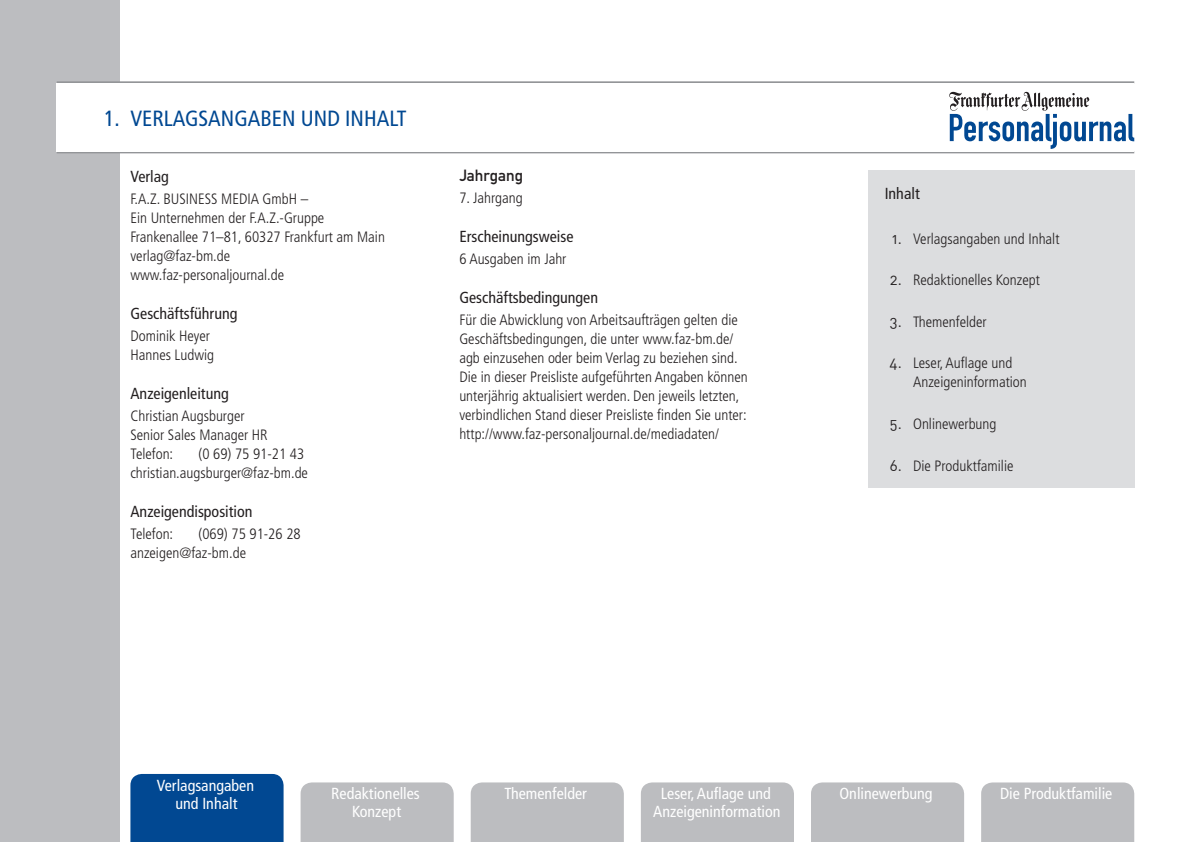
<style>
.page{position:relative;width:1191px;height:842px;background:#fff}
.page>*{position:absolute;margin:0;border:0;box-sizing:border-box;transform-origin:0 0}
.t1{font:condensed 22px "Frutiger LT Std";color:#014892}
.t2{font:condensed 16px/18px "Frutiger LT Std";color:#fff;text-align:center}
.t3{font:condensed 16px "Frutiger LT Std";color:#231f20}
.t4{font:16px "DIN Mittelschrift Std";color:#231f20}
.t5{font:300 condensed 15px/19px "Frutiger LT Std";color:#231f20}
.s1{font-family:"DIN Regular Alternate";font-weight:400;font-stretch:normal}
</style>
<div class="page">
<div style="left:0;top:0;width:119px;height:842px;background:#bcbdc0"></div>
<hr style="left:57px;top:81px;width:1077px;height:2px;background:#939598">
<hr style="left:57px;top:151px;width:1077px;height:2px;background:#939598">
<div style="left:57px;top:83px;width:1077px;height:68px;background:#fff"></div>
<svg style="left:949px;top:92px;width:185px;height:57px"></svg>
<div style="left:300px;top:782px;width:154px;height:60px;background:#bcbdc0"></div>
<div style="left:471px;top:782px;width:153px;height:60px;background:#bcbdc0"></div>
<div style="left:641px;top:782px;width:153px;height:60px;background:#bcbdc0"></div>
<div style="left:811px;top:782px;width:153px;height:60px;background:#bcbdc0"></div>
<div style="left:981px;top:782px;width:153px;height:60px;background:#bcbdc0"></div>
<div style="left:130px;top:774px;width:153px;height:68px;background:#014892"></div>
<div style="left:867px;top:170px;width:267px;height:318px;background:#dcdddf"></div>
<h1 class="t1" style="left:104px;top:105px;width:304px">1. VERLAGSANGABEN UND INHALT</h1>
<p class="t3" style="left:130px;top:167px;width:40px">Verlag</p>
<p class="t5" style="left:130px;top:189px;width:256px">F.A.Z. BUSINESS MEDIA GmbH –<br>Ein Unternehmen der F.A.Z.-Gruppe<br>Frankenallee 71–81, 60327 Frankfurt am Main verlag@faz-bm.de www.faz-personaljournal.de</p>
<p class="t3" style="left:130px;top:304px;width:108px">Geschäftsführung</p>
<p class="t5" style="left:130px;top:326px;width:85px">Dominik Heyer<br>Hannes Ludwig</p>
<p class="t3" style="left:130px;top:384px;width:100px">Anzeigenleitung</p>
<p class="t5" style="left:130px;top:406px;width:139px">Christian Augsburger<br>Senior Sales Manager HR<br>Telefon:</p>
<p class="t5" style="left:130px;top:444px;width:179px;text-align:right">(0 69) 75 91-21 43 christian.augsburger@faz-bm.de</p>
<p class="t3" style="left:130px;top:502px;width:124px">Anzeigendisposition</p>
<p class="t5" style="left:130px;top:524px;width:44px">Telefon:</p>
<p class="t5" style="left:130px;top:524px;width:172px;text-indent:68px">(069) 75 91-26 28 anzeigen@faz-bm.de</p>
<p class="t4" style="left:459px;top:166px;width:65px">Jahrgang</p>
<p class="t5" style="left:459px;top:189px;width:65px">7. Jahrgang</p>
<p class="t3" style="left:459px;top:227px;width:116px">Erscheinungsweise</p>
<p class="t5" style="left:459px;top:250px;width:109px">6 Ausgaben im Jahr</p>
<p class="t3" style="left:459px;top:288px;width:140px">Geschäftsbedingungen</p>
<p class="t5" style="left:459px;top:311px;width:290px">Für die Abwicklung von Arbeitsaufträgen gelten die Geschäftsbedingungen, die unter www.faz-bm.de/ agb einzusehen oder beim Verlag zu beziehen sind.<br>Die in dieser Preisliste aufgeführten Angaben können unterjährig aktualisiert werden. Den jeweils letzten, verbindlichen Stand dieser Preisliste finden Sie unter: http://www.faz-personaljournal.de/mediadaten/</p>
<p class="t3" style="left:884px;top:184px;width:36px">Inhalt</p>
<p class="t5" style="left:892px;top:229px;width:169px"><span class="s1">1.</span> Verlagsangaben und Inhalt</p>
<p class="t5" style="left:890px;top:271px;width:151px"><span class="s1">2.</span> Redaktionelles Konzept</p>
<p class="t5" style="left:890px;top:312px;width:98px"><span class="s1">3.</span> Themenfelder</p>
<p class="t5" style="left:913px;top:354px;width:115px;text-indent:-24px"><span class="s1">4.</span> Leser, Auflage und<br>Anzeigeninformation</p>
<p class="t5" style="left:890px;top:414px;width:108px"><span class="s1">5.</span> Onlinewerbung</p>
<p class="t5" style="left:889px;top:456px;width:125px"><span class="s1">6.</span> Die Produktfamilie</p>
<p class="t2" style="left:157px;top:776px;width:99px">Verlagsangaben und Inhalt</p>
<p class="t2" style="left:331px;top:785px;width:90px">Redaktionelles<br>Konzept</p>
<p class="t2" style="left:504px;top:785px;width:84px">Themenfelder</p>
<p class="t2" style="left:653px;top:785px;width:129px">Leser, Auflage und<br>Anzeigeninformation</p>
<p class="t2" style="left:839px;top:785px;width:95px">Onlinewerbung</p>
<p class="t2" style="left:1000px;top:785px;width:114px">Die Produktfamilie</p>
</div>
